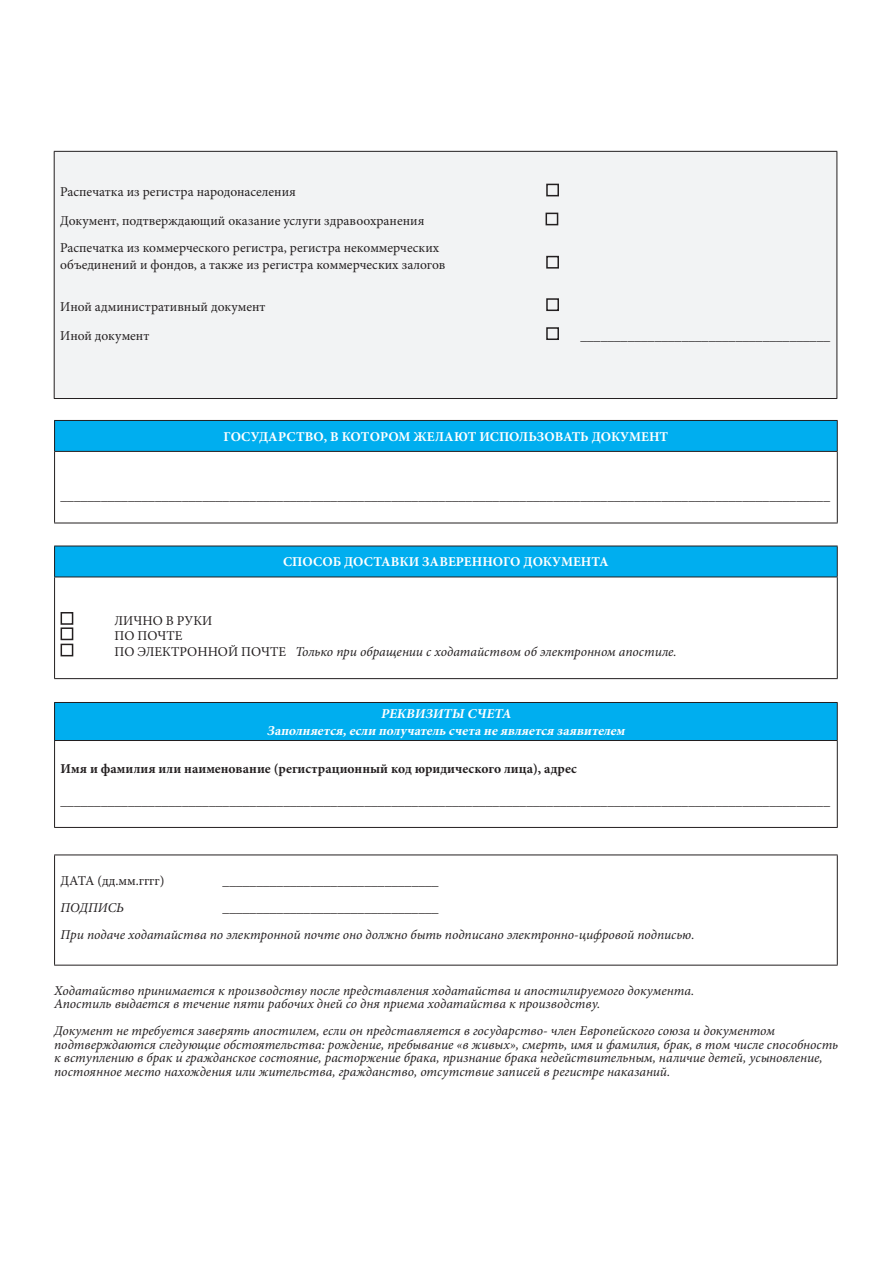
<style>
.page{position:relative;width:893px;height:1263px;background:#fff}
.page>*{position:absolute;margin:0;border:0;box-sizing:border-box;transform-origin:0 0}
.t1{font:italic 13.5px/13.5px "Minion Pro";color:#231f20}
.t2{font:13.5px/29px "Minion Pro";color:#231f20}
.t3{font:13.5px "Myriad Pro";color:#231f20}
.t4{font:700 13.5px "Minion Pro";color:#fff}
.t5{font:700 13.5px "Minion Pro";color:#231f20}
.t6{font:italic 700 13.5px/16.2px "Minion Pro";color:#fff;text-align:center}
.s1{font-style:normal}
</style>
<div class="page">
<div style="left:55px;top:420px;width:782px;height:31px;background:#00aeef"></div>
<hr style="left:54px;top:420px;width:784px;height:1px;background:#231f20">
<hr style="left:54px;top:421px;width:1px;height:30px;background:#231f20">
<hr style="left:837px;top:421px;width:1px;height:30px;background:#231f20">
<hr style="left:54px;top:451px;width:784px;height:1px;background:#231f20">
<hr style="left:54px;top:452px;width:1px;height:71px;background:#231f20">
<hr style="left:837px;top:452px;width:1px;height:71px;background:#231f20">
<hr style="left:54px;top:523px;width:784px;height:1px;background:#231f20">
<div style="left:55px;top:546px;width:782px;height:31px;background:#00aeef"></div>
<hr style="left:54px;top:546px;width:784px;height:1px;background:#231f20">
<hr style="left:54px;top:546px;width:1px;height:31px;background:#231f20">
<hr style="left:837px;top:546px;width:1px;height:31px;background:#231f20">
<hr style="left:54px;top:577px;width:784px;height:1px;background:#231f20">
<hr style="left:54px;top:577px;width:1px;height:101px;background:#231f20">
<hr style="left:837px;top:577px;width:1px;height:101px;background:#231f20">
<hr style="left:54px;top:678px;width:784px;height:1px;background:#231f20">
<div style="left:61px;top:612px;width:12px;height:13px;border:2px solid #231f20"></div>
<div style="left:61px;top:627px;width:12px;height:13px;border:2px solid #231f20"></div>
<div style="left:61px;top:644px;width:12px;height:12px;border:2px solid #231f20"></div>
<div style="left:55px;top:702px;width:782px;height:38px;background:#00aeef"></div>
<hr style="left:54px;top:702px;width:784px;height:1px;background:#231f20">
<hr style="left:54px;top:703px;width:1px;height:37px;background:#231f20">
<hr style="left:837px;top:703px;width:1px;height:37px;background:#231f20">
<hr style="left:54px;top:740px;width:784px;height:1px;background:#231f20">
<hr style="left:54px;top:741px;width:1px;height:86px;background:#231f20">
<hr style="left:837px;top:741px;width:1px;height:86px;background:#231f20">
<hr style="left:54px;top:827px;width:784px;height:1px;background:#231f20">
<hr style="left:54px;top:854px;width:784px;height:1px;background:#231f20">
<hr style="left:54px;top:855px;width:1px;height:110px;background:#231f20">
<hr style="left:837px;top:855px;width:1px;height:110px;background:#231f20">
<hr style="left:54px;top:965px;width:784px;height:1px;background:#231f20">
<div style="left:54px;top:151px;width:783px;height:247px;background:#f2f3f4"></div>
<hr style="left:54px;top:151px;width:783px;height:1px;background:#231f20">
<hr style="left:54px;top:152px;width:1px;height:246px;background:#231f20">
<hr style="left:836px;top:152px;width:1px;height:246px;background:#231f20">
<hr style="left:54px;top:398px;width:783px;height:1px;background:#231f20">
<div style="left:546px;top:184px;width:13px;height:12px;border:2px solid #231f20"></div>
<div style="left:546px;top:213px;width:12px;height:12px;border:2px solid #231f20"></div>
<div style="left:546px;top:256px;width:13px;height:13px;border:2px solid #231f20"></div>
<div style="left:546px;top:298px;width:13px;height:13px;border:2px solid #231f20"></div>
<div style="left:546px;top:327px;width:13px;height:13px;border:2px solid #231f20"></div>
<p class="t2" style="left:60px;top:178px;width:366px">Распечатка из регистра народонаселения<br>Документ, подтверждающий оказание услуги здравоохранения</p>
<p class="t2" style="left:60px;top:240px;width:387px;line-height:16.2px">Распечатка из коммерческого регистра, регистра некоммерческих объединений и фондов, а также из регистра коммерческих залогов</p>
<p class="t2" style="left:60px;top:292px;width:207px">Иной административный документ<br>Иной документ</p>
<p class="t2" style="left:580px;top:321px;width:251px">_____________________________________</p>
<p class="t4" style="left:224px;top:427px;width:446px">ГОСУДАРСТВО, В КОТОРОМ ЖЕЛАЮТ ИСПОЛЬЗОВАТЬ ДОКУМЕНТ</p>
<p class="t3" style="left:61px;top:487px;width:771px">__________________________________________________________________________________________________________________</p>
<p class="t4" style="left:283px;top:553px;width:327px">СПОСОБ ДОСТАВКИ ЗАВЕРЕННОГО ДОКУМЕНТА</p>
<p class="t1" style="left:115px;top:612px;width:564px;line-height:15.9px"><span class="s1">ЛИЧНО В РУКИ<br>ПО ПОЧТЕ<br>ПО ЭЛЕКТРОННОЙ ПОЧТЕ</span> Только при обращении с ходатайством об электронном апостиле.</p>
<p class="t6" style="left:267px;top:706px;width:363px">РЕКВИЗИТЫ СЧЕТА<br>Заполняется,если получатель счета неявляется заявителем</p>
<p class="t5" style="left:61px;top:759px;width:518px">Имя и фамилия или наименование (регистрационный код юридического лица), адрес</p>
<p class="t3" style="left:61px;top:792px;width:771px">__________________________________________________________________________________________________________________</p>
<p class="t2" style="left:61px;top:866px;width:105px">ДАТА (дд.мм.гггг)</p>
<p class="t1" style="left:223px;top:873px;width:218px">________________________________</p>
<p class="t1" style="left:61px;top:900px;width:65px">ПОДПИСЬ</p>
<p class="t1" style="left:61px;top:894px;width:635px;line-height:27px;text-indent:162px">________________________________<br>При подаче ходатайства по электронной почте оно должно быть подписано электронно-цифровой подписью.</p>
<p class="t1" style="left:54px;top:983px;width:642px">Ходатайство принимается к производству после представления ходатайства и апостилируемого документа.<br>Апостиль выдается в течение пяти рабочих дней со дня приема ходатайства к производству.</p>
<p class="t1" style="left:54px;top:1024px;width:786px">Документ не требуется заверять апостилем, если он представляется в государство- член Европейского союза и документом подтверждаются следующие обстоятельства: рождение, пребывание «в живых», смерть, имя и фамилия, брак, в том числе способность к вступлению в брак и гражданское состояние, расторжение брака, признание брака недействительным, наличие детей, усыновление, постоянное место нахождения или жительства, гражданство, отсутствие записей в регистре наказаний.</p>
</div>
